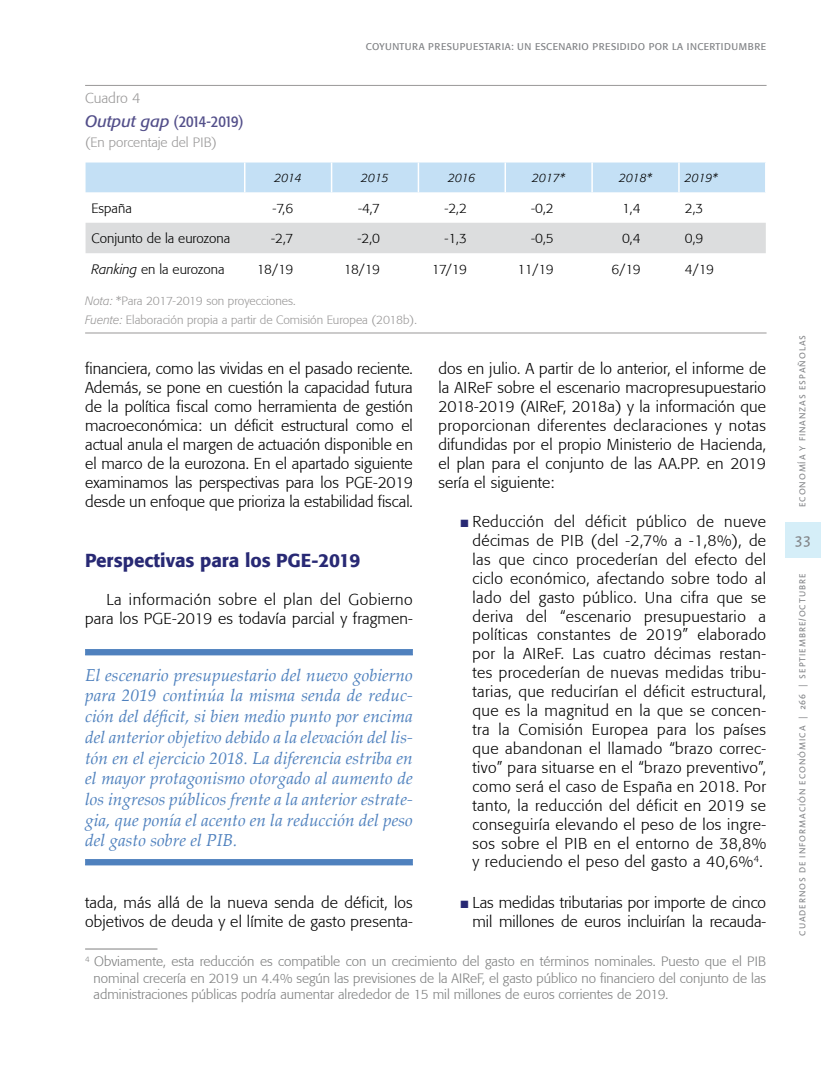
<style>
.page{position:relative;width:830px;height:1085px;background:#fff}
.page>*{position:absolute;margin:0;border:0;box-sizing:border-box;transform-origin:0 0}
.t1{font:500 18.75px "Formata";color:#282974}
.t2{font:italic 17.25px/20.7px "Palatino Linotype";color:#4f81be;text-align:justify}
.t3{font:condensed 16.5px "Formata";letter-spacing:-.07em;color:#534f8a}
.t4{font:300 15.75px/18.9px "Formata";letter-spacing:.01em;color:#000;text-align:justify}
.t5{font:15px "Linotype Aroma";color:#808285}
.t6{font:300 14.25px "Formata";color:#999898}
.t7{font:300 13.5px/16.2px "Formata";color:#7f8080;text-align:justify}
.t8{font:300 13.5px "Formata";color:#000}
.t9{font:300 13.5px "Formata";color:#999898}
.t10{font:300 12px/18.6px "Formata";color:#999898}
.t11{font:italic 300 12px "Formata";letter-spacing:-.02em;color:#000}
.t12{font:9.75px "Formata";letter-spacing:.04em;color:#808285}
.t13{font:9px "Linotype Aroma";letter-spacing:.1em;color:#808285}
.s1{font-style:italic;font-stretch:normal}
.s2{font-style:italic}
.s3{font-family:"Arial";font-weight:400;color:#282974}
</style>
<div class="page">
<div style="left:784px;top:522px;width:36px;height:36px;background:#d5eef8"></div>
<div style="left:85px;top:162px;width:679px;height:30px;background:#c4e0f5"></div>
<div style="left:85px;top:223px;width:680px;height:30px;background:#dcddde"></div>
<hr style="left:244px;top:162px;width:1px;height:30px;background:#fff">
<hr style="left:330px;top:162px;width:2px;height:30px;background:#fff">
<hr style="left:417px;top:162px;width:2px;height:30px;background:#fff">
<hr style="left:504px;top:162px;width:2px;height:30px;background:#fff">
<hr style="left:591px;top:162px;width:1px;height:30px;background:#fff">
<hr style="left:678px;top:162px;width:1px;height:30px;background:#fff">
<hr style="left:85px;top:85px;width:681px;height:1px;background:#999898">
<hr style="left:85px;top:332px;width:681px;height:1px;background:#999898">
<div style="left:85px;top:649px;width:327px;height:6px;background:#4f81be"></div>
<div style="left:85px;top:859px;width:327px;height:6px;background:#4f81be"></div>
<hr style="left:85px;top:948px;width:72px;height:1px;background:#7f8080">
<p class="t6" style="left:85px;top:89px;width:57px">Cuadro 4</p>
<p class="t3" style="left:85px;top:111px;width:160px"><span class="s1">Output gap</span> (2014-2019)</p>
<p class="t9" style="left:85px;top:135px;width:133px">(En porcentaje del PIB)</p>
<p class="t12" style="left:365px;top:40px;width:401px">COYUNTURA PRESUPUESTARIA: UN ESCENARIO PRESIDIDO POR LA INCERTIDUMBRE</p>
<p class="t11" style="left:274px;top:170px;width:29px">2014</p>
<p class="t11" style="left:361px;top:170px;width:29px">2015</p>
<p class="t11" style="left:448px;top:170px;width:29px">2016</p>
<p class="t11" style="left:532px;top:170px;width:34px">2017*</p>
<p class="t11" style="left:619px;top:170px;width:34px">2018*</p>
<p class="t11" style="left:684px;top:170px;width:34px">2019*</p>
<p class="t8" style="left:91px;top:200px;width:42px">España</p>
<p class="t8" style="left:272px;top:200px;width:22px">-7,6</p>
<p class="t8" style="left:358px;top:200px;width:23px">-4,7</p>
<p class="t8" style="left:444px;top:200px;width:24px">-2,2</p>
<p class="t8" style="left:531px;top:200px;width:24px">-0,2</p>
<p class="t8" style="left:621px;top:200px;width:20px">1,4</p>
<p class="t8" style="left:684px;top:200px;width:20px">2,3</p>
<p class="t8" style="left:91px;top:231px;width:140px">Conjunto de la eurozona</p>
<p class="t8" style="left:271px;top:231px;width:23px">-2,7</p>
<p class="t8" style="left:357px;top:231px;width:24px">-2,0</p>
<p class="t8" style="left:444px;top:231px;width:24px">-1,3</p>
<p class="t8" style="left:531px;top:231px;width:24px">-0,5</p>
<p class="t8" style="left:621px;top:231px;width:20px">0,4</p>
<p class="t8" style="left:684px;top:231px;width:20px">0,9</p>
<p class="t8" style="left:91px;top:261px;width:135px"><span class="s2">Ranking</span> en la eurozona</p>
<p class="t8" style="left:257px;top:261px;width:38px">18/19</p>
<p class="t8" style="left:343px;top:261px;width:38px">18/19</p>
<p class="t8" style="left:431px;top:261px;width:37px">17/19</p>
<p class="t8" style="left:517px;top:261px;width:38px">11/19</p>
<p class="t8" style="left:611px;top:261px;width:30px">6/19</p>
<p class="t8" style="left:684px;top:261px;width:30px">4/19</p>
<p class="t10" style="left:85px;top:292px;width:333px"><span class="s2">Nota:</span> *Para 2017-2019 son proyecciones.<br><span class="s2">Fuente:</span> Elaboración propia a partir de Comisión Europea (2018b).</p>
<p class="t4" style="left:85px;top:359px;width:329px">financiera, como las vividas en el pasado reciente.<br>Además, se pone en cuestión la capacidad futura de la política fiscal como herramienta de gestión macroeconómica: un déficit estructural como el actual anula el margen de actuación disponible en el marco de la eurozona. En el apartado siguiente examinamos las perspectivas para los PGE-2019 desde un enfoque que prioriza la estabilidad fiscal.</p>
<p class="t1" style="left:85px;top:549px;width:276px">Perspectivas para los PGE-2019</p>
<p class="t4" style="left:85px;top:590px;width:329px;text-align:right">La información sobre el plan del Gobierno para los PGE-2019 es todavía parcial y fragmen-</p>
<p class="t2" style="left:85px;top:663px;width:329px">El escenario presupuestario del nuevo gobierno para 2019 continúa la misma senda de reduc&shy;ción del déficit, si bien medio punto por encima del anterior objetivo debido a la elevación del lis&shy;tón en el ejercicio 2018. La diferencia estriba en el mayor protagonismo otorgado al aumento de los ingresos públicos frente a la anterior estrate&shy;gia, que ponía el acento en la reducción del peso del gasto sobre el PIB.</p>
<p class="t4" style="left:85px;top:892px;width:329px">tada, más allá de la nueva senda de déficit, los objetivos de deuda y el límite de gasto presenta-</p>
<p class="t4" style="left:438px;top:359px;width:329px">dos en julio. A partir de lo anterior, el informe de la AIReF sobre el escenario macropresupuestario 2018-2019 (AIReF, 2018a) y la información que proporcionan diferentes declaraciones y notas difundidas por el propio Ministerio de Hacienda, el plan para el conjunto de las AA.PP. en 2019 sería el siguiente:</p>
<p class="t4" style="left:472px;top:512px;width:295px;text-indent:-13px"><span class="s3">■</span> Reducción del déficit público de nueve décimas de PIB (del -2,7% a -1,8%), de las que cinco procederían del efecto del ciclo económico, afectando sobre todo al lado del gasto público. Una cifra que se deriva del “escenario presupuestario a políticas constantes de 2019” elaborado por la AIReF. Las cuatro décimas restan&shy;tes procederían de nuevas medidas tribu&shy;tarias, que reducirían el déficit estructural, que es la magnitud en la que se concen&shy;tra la Comisión Europea para los países que abandonan el llamado “brazo correc&shy;tivo” para situarse en el “brazo preventivo”, como será el caso de España en 2018. Por tanto, la reducción del déficit en 2019 se conseguiría elevando el peso de los ingre&shy;sos sobre el PIB en el entorno de 38,8% y reduciendo el peso del gasto a 40,6%<sup>4</sup>.</p>
<p class="t4" style="left:459px;top:893px;width:308px;text-align:right"><span class="s3">■</span> Las medidas tributarias por importe de cinco mil millones de euros incluirían la recauda-</p>
<p class="t7" style="left:94px;top:953px;width:673px;text-indent:-9px"><sup>4</sup> Obviamente, esta reducción es compatible con un crecimiento del gasto en términos nominales. Puesto que el PIB nominal crecería en 2019 un 4.4% según las previsiones de la AIReF, el gasto público no financiero del conjunto de las administraciones públicas podría aumentar alrededor de 15 mil millones de euros corrientes de 2019.</p>
<p class="t13" style="left:796px;top:507px;width:174px;rotate:-90deg">ECONOMÍA Y FINANZAS ESPAÑOLAS</p>
<p class="t5" style="left:794px;top:529px;width:18px">33</p>
<p class="t13" style="left:796px;top:935px;width:363px;rotate:-90deg">CUADERNOS DE INFORMACIÓN ECONÓMICA | 266 | SEPTIEMBRE/OCTUBRE</p>
</div>
